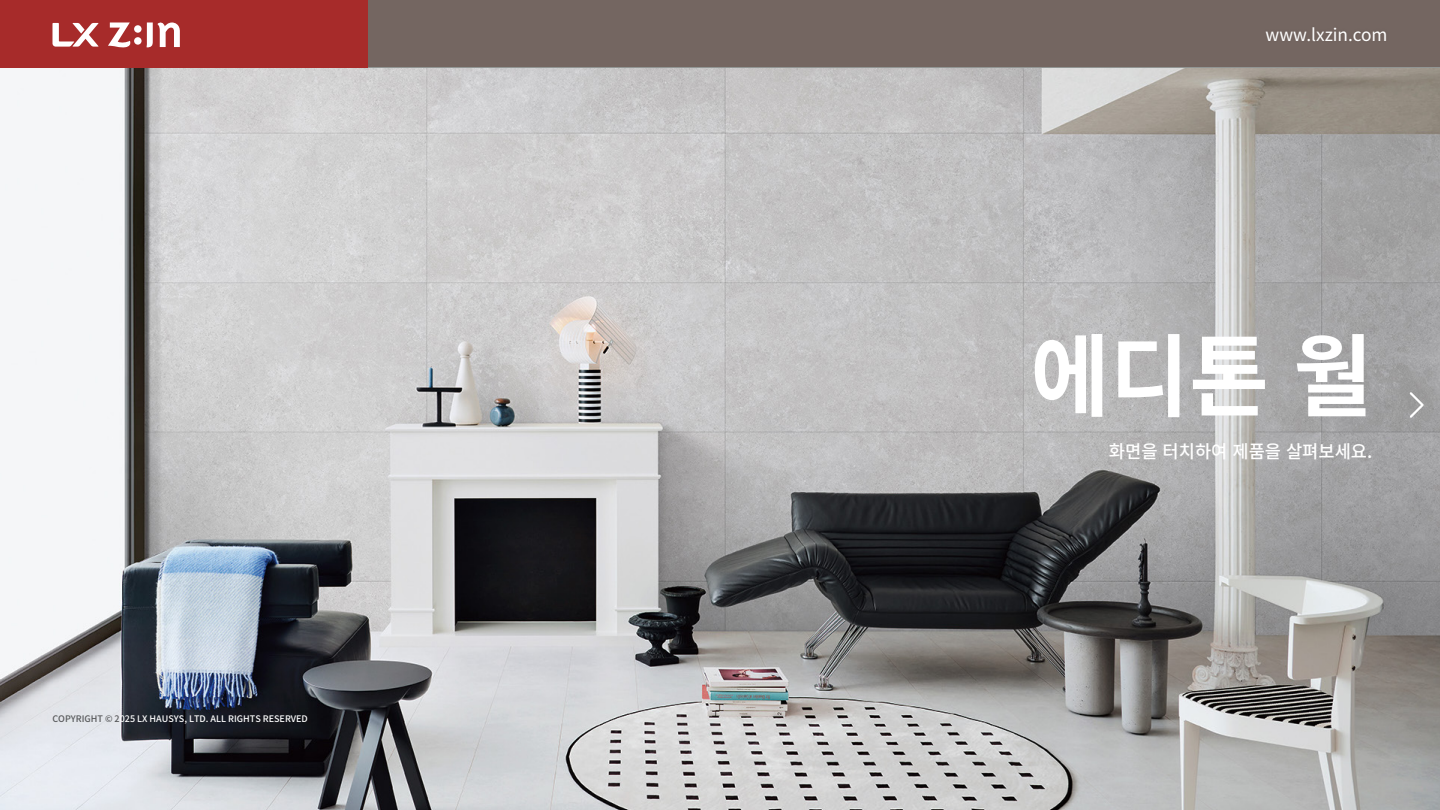
<style>
.page{position:relative;width:1440px;height:810px;background:#fff}
.page>*{position:absolute;margin:0;border:0;box-sizing:border-box;transform-origin:0 0}
.t1{font:700 90px "Noto Sans CJ Kkr";color:#fff;scale:.96 1}
.t2{font:500 18px "Noto Sans CJ Kkr";color:#fff}
.t3{font:17.25px "Noto Sans CJ Kkr";color:#fff}
.t4{font:500 9px "Noto Sans CJ Kkr";color:#fff}
.s1{color:#57585a}
</style>
<div class="page">
<img style="left:0;top:68px;width:1440px;height:742px">
<svg style="left:1408px;top:390px;width:18px;height:30px"></svg>
<div style="left:368px;top:0;width:1072px;height:68px;background:#746661"></div>
<div style="left:1263px;top:24px;width:126px;height:20px;background:#72645f"></div>
<div style="left:0;top:0;width:368px;height:68px;background:#a72b2a"></div>
<svg style="left:53px;top:23px;width:46px;height:24px"></svg>
<svg style="left:147px;top:22px;width:33px;height:26px"></svg>
<div style="left:134px;top:25px;width:8px;height:8px;background:#fff;border-radius:50%"></div>
<div style="left:134px;top:37px;width:8px;height:8px;background:#fff;border-radius:50%"></div>
<svg style="left:108px;top:23px;width:23px;height:25px"></svg>
<p class="t4" style="left:52px;top:713px;width:257px"><span class="s1">COPYRIGHT © 2</span>025 LX HAUSYS, LTD. ALL RIGHTS RESERVED</p>
<p class="t3" style="left:1266px;top:25px;width:123px">www.lxzin.com</p>
<p class="t1" style="left:1030px;top:326px;width:358px">에디톤 월</p>
<p class="t2" style="left:1109px;top:442px;width:265px">화면을 터치하여 제품을 살펴보세요.</p>
</div>
